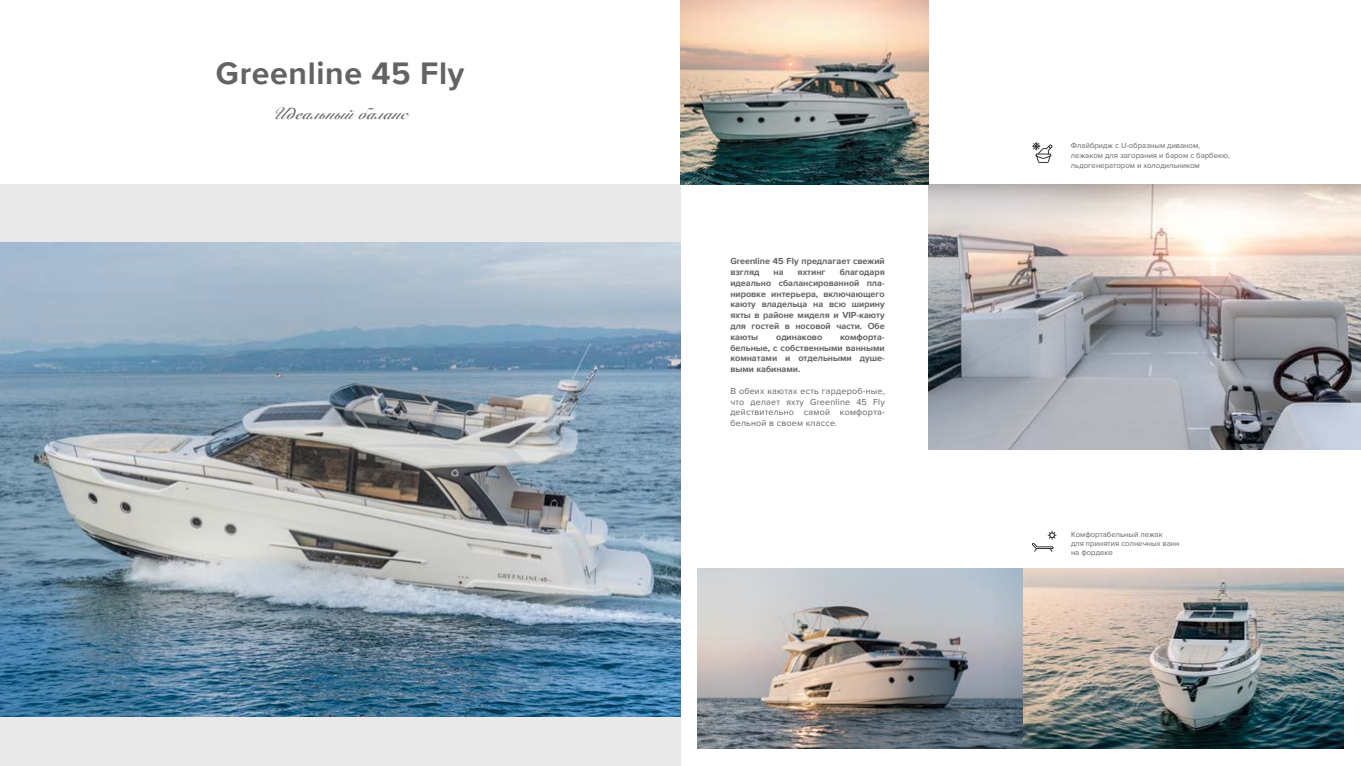
<style>
.page{position:relative;width:1361px;height:766px;background:#fff}
.page>*{position:absolute;margin:0;border:0;box-sizing:border-box;transform-origin:0 0}
.t1{font:700 32px "Proxima Nova";letter-spacing:.02em;color:#646363}
.t2{font:italic 700 16px "Snell Roundhand";color:#646363}
.t3{font:700 9px/10.8px "Proxima Nova";color:#646363;text-align:justify}
.t4{font:9px/10.8px "Proxima Nova";letter-spacing:.02em;color:#646363;text-align:justify}
.t5{font:7.8px/10px "Proxima Nova";color:#646363}
</style>
<div class="page">
<div style="left:0;top:184px;width:680px;height:581px;background:#e9e9e9"></div>
<img style="left:0;top:242px;width:680px;height:474px">
<img style="left:928px;top:184px;width:433px;height:265px">
<img style="left:680px;top:0;width:248px;height:184px">
<img style="left:1022px;top:568px;width:322px;height:180px">
<img style="left:697px;top:568px;width:325px;height:180px">
<svg style="left:1032px;top:531px;width:24px;height:20px"></svg>
<svg style="left:1032px;top:142px;width:21px;height:21px"></svg>
<h1 class="t1" style="left:216px;top:49px;width:250px">Greenline 45 Fly</h1>
<h2 class="t2" style="left:273px;top:100px;width:143px">Идеальныйбаланс</h2>
<p class="t3" style="left:730px;top:255px;width:156px">Greenline 45 Fly предлагает свежий взгляд</p>
<p class="t3" style="left:730px;top:266px;width:156px;text-indent:109px">благодаря идеально сбалансированной пла&shy;нировке интерьера, включающего каюту владельца на всю ширину яхты в районе миделя и VIP-каюту для гостей в носовой части. Обе каюты</p>
<p class="t3" style="left:773px;top:266px;width:12px">на</p>
<p class="t3" style="left:797px;top:266px;width:30px">яхтинг</p>
<p class="t3" style="left:730px;top:331px;width:156px;text-indent:110px">комфорта&shy;бельные, с собственными ванными комнатами и отдельными душе&shy;выми кабинами.</p>
<p class="t4" style="left:730px;top:385px;width:156px">В обеих каютах есть гардероб-ные, что делает яхту Greenline 45 Fly действительно самой комфорта&shy;бельной в своем классе.</p>
<p class="t3" style="left:776px;top:331px;width:47px">одинаково</p>
<p class="t5" style="left:1071px;top:140px;width:160px">Флайбридж с U-образным диваном, лежаком для загорания и баром с барбекю, льдогенератором и холодильником</p>
<p class="t5" style="left:1071px;top:529px;width:110px;line-height:9.4px">Комфортабельный лежак<br>для принятия солнечных ванн на фордеке</p>
</div>
